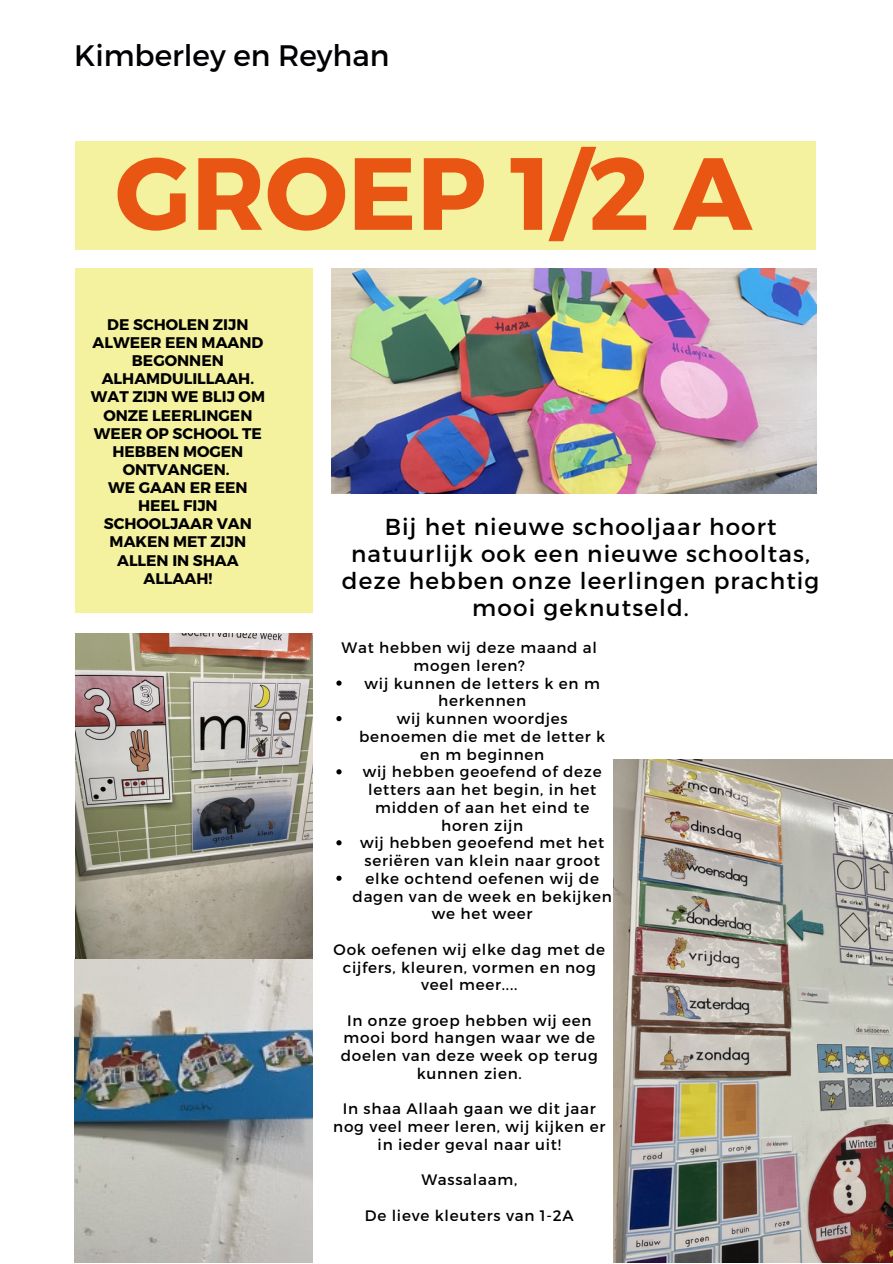
<style>
.page{position:relative;width:893px;height:1264px;background:#fff}
.page>*{position:absolute;margin:0;border:0;box-sizing:border-box;transform-origin:0 0}
.t1{font:700 102.3px "Montserrat";color:#e95513}
.t2{font:29.55px "Montserrat";color:#010004}
.t3{font:23.1px/27px "Montserrat";letter-spacing:.05em;color:#000;text-align:center}
.t4{font:700 15.45px/18.1px "Montserrat";color:#000;text-align:center}
.t5{font:15.15px/17.7px "Montserrat";letter-spacing:.05em;color:#000;text-align:center}
</style>
<div class="page">
<img style="left:331px;top:269px;width:485px;height:225px">
<img style="left:75px;top:633px;width:237px;height:629px">
<div style="left:75px;top:268px;width:237px;height:345px;background:#f4f29e"></div>
<div style="left:76px;top:141px;width:740px;height:109px;background:#f4f29e"></div>
<img style="left:613px;top:759px;width:279px;height:503px">
<svg style="left:336px;top:680px;width:5px;height:5px"></svg>
<svg style="left:336px;top:716px;width:5px;height:5px"></svg>
<svg style="left:336px;top:769px;width:5px;height:5px"></svg>
<svg style="left:336px;top:840px;width:5px;height:5px"></svg>
<svg style="left:336px;top:875px;width:5px;height:5px"></svg>
<p class="t2" style="left:74px;top:37px;width:317px">Kimberley en Reyhan</p>
<p class="t1" style="left:115px;top:127px;width:638px">GROEP 1/2 A</p>
<p class="t4" style="left:91px;top:314px;width:176px">DE SCHOLEN ZIJN<br>ALWEER EEN MAAND<br>BEGONNEN<br>ALHAMDULILLAAH.<br>WAT ZIJN WE BLIJ OM<br>ONZE LEERLINGEN<br>WEER OP SCHOOL TE<br>HEBBEN MOGEN<br>ONTVANGEN.</p>
<p class="t4" style="left:104px;top:477px;width:149px">WE GAAN ER EEN<br>HEEL FIJN<br>SCHOOLJAAR VAN<br>MAKEN MET ZIJN<br>ALLEN IN SHAA<br>ALLAAH!</p>
<p class="t3" style="left:342px;top:512px;width:479px">Bij het nieuwe schooljaar hoort natuurlijk ook een nieuwe schooltas, deze hebben onze leerlingen prachtig mooi geknutseld.</p>
<p class="t5" style="left:341px;top:638px;width:257px">Wat hebben wij deze maand al mogen leren?</p>
<p class="t5" style="left:364px;top:673px;width:237px">wij kunnen de letters k en m herkennen</p>
<p class="t5" style="left:359px;top:709px;width:247px">wij kunnen woordjes benoemen die met de letter k en m beginnen</p>
<p class="t5" style="left:363px;top:762px;width:240px">wij hebben geoefend of deze letters aan het begin, in het midden of aan het eind te horen zijn</p>
<p class="t5" style="left:360px;top:833px;width:245px;text-align:left">wij hebben geoefend met het seriëren van klein naar groot</p>
<p class="t5" style="left:352px;top:868px;width:261px">elke ochtend oefenen wij de dagen van de week en bekijken we het weer</p>
<p class="t5" style="left:333px;top:939px;width:273px">Ook oefenen wij elke dag met de cijfers, kleuren, vormen en nog veel meer....</p>
<p class="t5" style="left:340px;top:1010px;width:259px">In onze groep hebben wij een mooi bord hangen waar we de doelen van deze week op terug kunnen zien.</p>
<p class="t5" style="left:333px;top:1099px;width:274px">In shaa Allaah gaan we dit jaar nog veel meer leren, wij kijken er in ieder geval naar uit!</p>
<p class="t5" style="left:421px;top:1170px;width:97px">Wassalaam,</p>
<p class="t5" style="left:365px;top:1205px;width:210px">De lieve kleuters van 1-2A</p>
</div>
